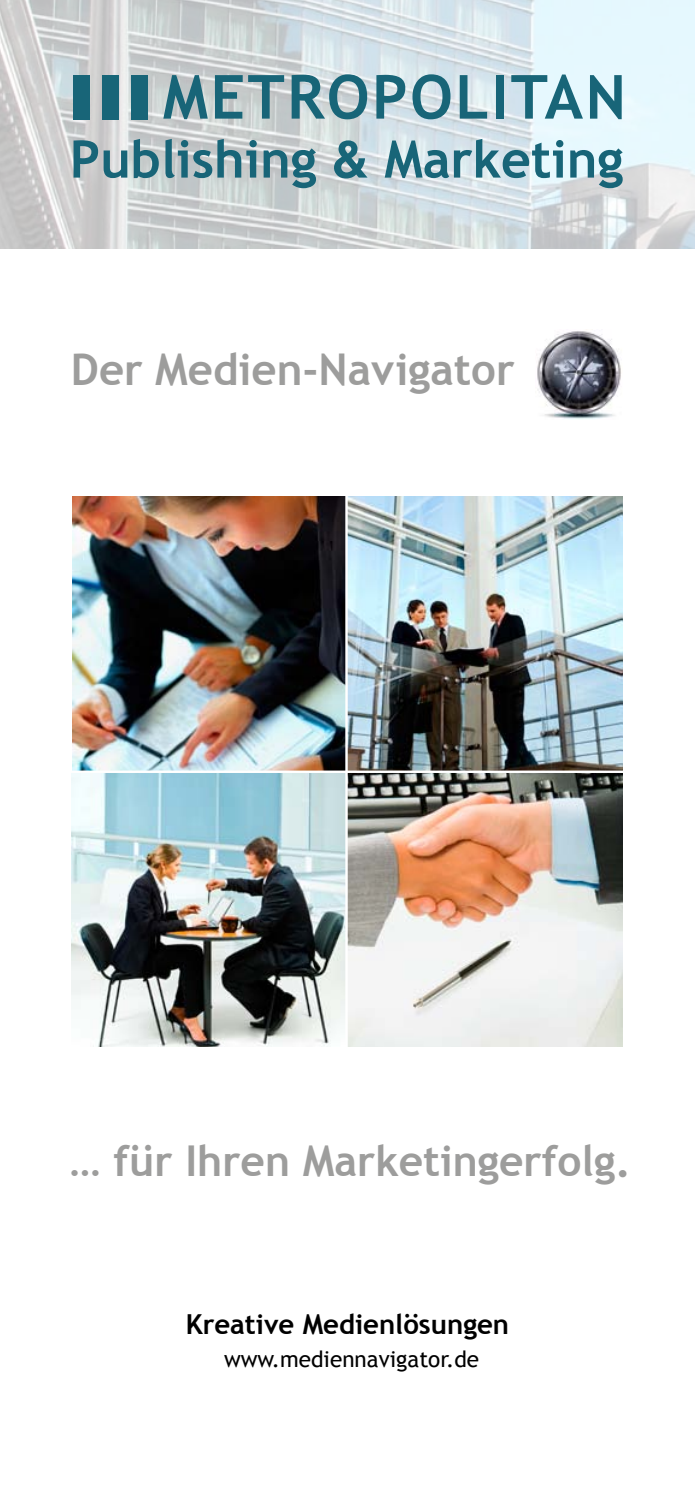
<style>
.page{position:relative;width:695px;height:1489px;background:#fff}
.page>*{position:absolute;margin:0;border:0;box-sizing:border-box;transform-origin:0 0}
.t1{font:700 60.75px "Trebuchet MS";letter-spacing:.04em;color:#186578}
.t2{font:700 51.75px "Trebuchet MS";color:#186578}
.t3{font:700 43.75px "Trebuchet MS";color:#9d9d9c}
.t4{font:700 42.5px "Trebuchet MS";color:#9d9d9c}
.t5{font:700 27.5px "Trebuchet MS";color:#000}
.t6{font:22.5px "Trebuchet MS";color:#000}
.s1{font-family:"Helvetica"}
</style>
<div class="page">
<svg style="left:0;top:0;width:694px;height:248px;background:#d6dde0"></svg>
<img style="left:73px;top:496px;width:549px;height:274px">
<img style="left:71px;top:773px;width:551px;height:273px">
<hr style="left:345px;top:491px;width:2px;height:560px;background:#fff">
<div style="left:131px;top:75px;width:17px;height:45px;background:#186578"></div>
<div style="left:102px;top:75px;width:16px;height:45px;background:#186578"></div>
<div style="left:73px;top:75px;width:17px;height:45px;background:#186578"></div>
<img style="left:537px;top:331px;width:84px;height:88px">
<h1 class="t1" style="left:163px;top:59px;width:465px">METROPOLITAN</h1>
<p class="t2" style="left:70px;top:127px;width:555px">Publishing <span class="s1">&amp;</span> Marketing</p>
<p class="t3" style="left:71px;top:342px;width:445px">Der Medien-Navigator</p>
<p class="t4" style="left:69px;top:1134px;width:563px">… für Ihren Marketingerfolg.</p>
<p class="t5" style="left:186px;top:1306px;width:325px">Kreative Medienlösungen</p>
<p class="t6" style="left:224px;top:1345px;width:257px">www.mediennavigator.de</p>
</div>
